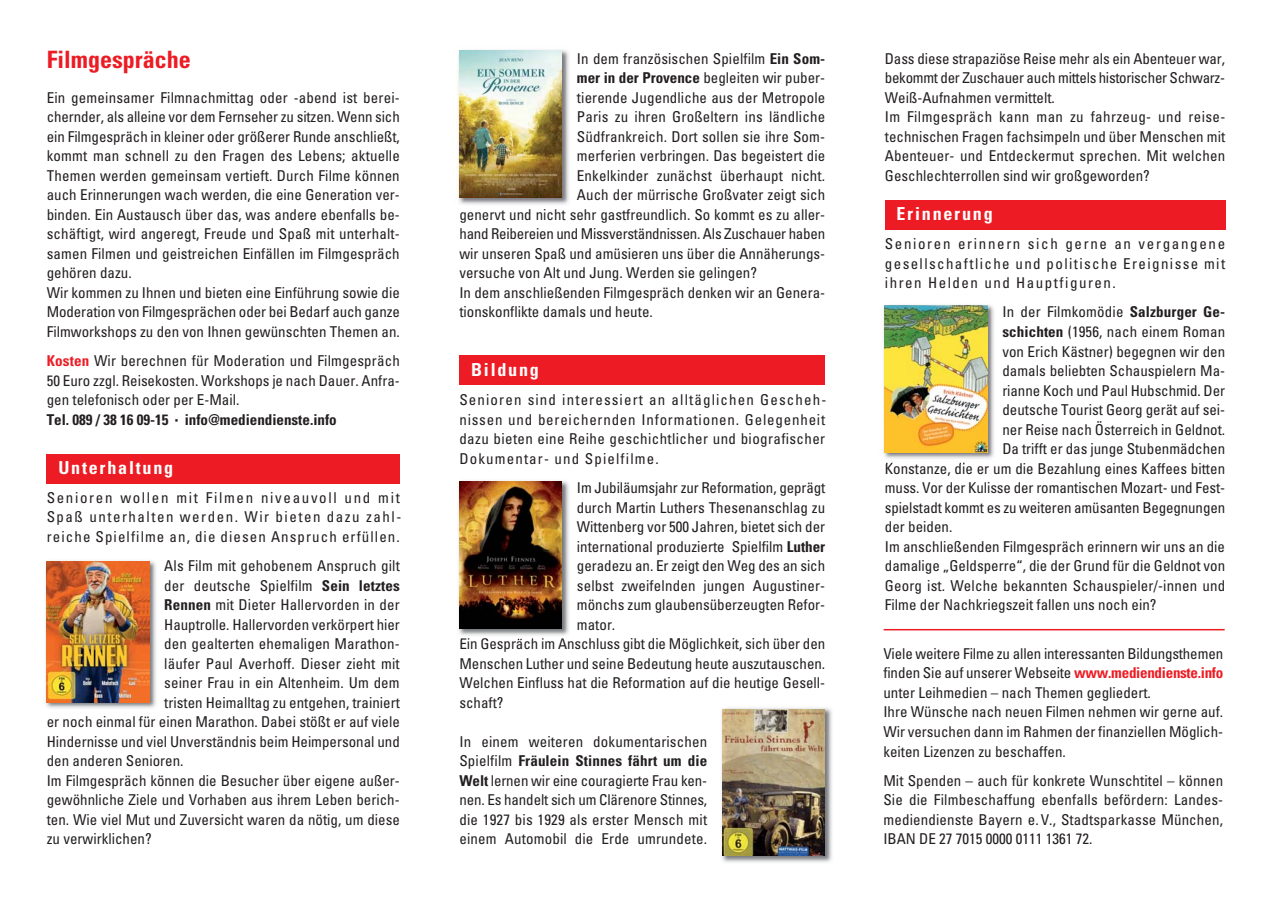
<style>
.page{position:relative;width:1272px;height:902px;background:#fff}
.page>*{position:absolute;margin:0;border:0;box-sizing:border-box;transform-origin:0 0}
.t1{font:700 condensed 24px "Univers";color:#ed1c24}
.t2{font:700 condensed 18px "Univers";letter-spacing:.1em;color:#fff}
.t3{font:condensed 15px/19.5px "Univers";color:#231f20;text-align:justify}
.s1{font-weight:700;color:#ed1c24}
.s2{font-weight:700}
.s3{font-family:"Lucida Grande";font-weight:700;font-stretch:normal}
</style>
<div class="page">
<div style="left:46px;top:454px;width:354px;height:29px;background:#ed1c24"></div>
<div style="left:459px;top:355px;width:366px;height:30px;background:#ed1c24"></div>
<div style="left:884px;top:200px;width:341px;height:30px;background:#ed1c24"></div>
<img style="left:45px;top:561px;width:111px;height:147px">
<img style="left:47px;top:561px;width:102px;height:141px">
<img style="left:458px;top:481px;width:111px;height:158px">
<img style="left:460px;top:638px;width:70px;height:1px">
<img style="left:459px;top:482px;width:103px;height:146px">
<img style="left:721px;top:708px;width:111px;height:155px">
<img style="left:722px;top:709px;width:102px;height:146px">
<img style="left:883px;top:305px;width:111px;height:158px">
<img style="left:884px;top:305px;width:103px;height:147px">
<img style="left:458px;top:50px;width:111px;height:155px">
<img style="left:459px;top:51px;width:103px;height:146px">
<hr style="left:883px;top:629px;width:341px;height:1px;background:#ed1c24">
<h1 class="t1" style="left:47px;top:51px;width:145px">Filmgespräche</h1>
<p class="t3" style="left:47px;top:89px;width:354px;text-align:left">Ein gemeinsamer Filmnachmittag oder -abend ist berei&shy;chernder, als alleine vor dem Fernseher zu sitzen. Wenn sich ein Filmgespräch in kleiner oder größerer Runde anschließt, kommt man schnell zu den Fragen des Lebens; aktuelle Themen werden gemeinsam vertieft. Durch Filme können auch Erinnerungen wach werden, die eine Generation ver&shy;binden. Ein Austausch über das, was andere ebenfalls be&shy;schäftigt, wird angeregt, Freude und Spaß mit unterhalt&shy;samen Filmen und geistreichen Einfällen im Filmgespräch gehören dazu.<br>Wir kommen zu Ihnen und bieten eine Einführung sowie die Moderation von Filmgesprächen oder bei Bedarf auch ganze Filmworkshops zu den von Ihnen gewünschten Themen an.</p>
<p class="t3" style="left:47px;top:352px;width:354px;text-align:left"><span class="s1">Kosten</span> Wir berechnen für Moderation und Filmgespräch 50 Euro zzgl. Reisekosten. Workshops je nach Dauer. Anfra&shy;gen telefonisch oder per E-Mail.<br><span class="s2">Tel. 089 / 38 16 09-15</span> <span class="s3">·</span> <span class="s2">info@mediendienste.info</span></p>
<p class="t2" style="left:58px;top:460px;width:116px">Unterhaltung</p>
<p class="t3" style="left:47px;top:489px;width:356px">Senioren wollen mit Filmen niveauvoll und mit Spaß unterhalten werden. Wir bieten dazu zahl&shy;reiche Spielfilme an, die diesen Anspruch erfüllen.</p>
<p class="t3" style="left:164px;top:557px;width:237px">Als Film mit gehobenem Anspruch gilt</p>
<p class="t3" style="left:164px;top:577px;width:237px">der deutsche Spielfilm <span class="s2">Sein letztes</span></p>
<p class="t3" style="left:164px;top:596px;width:237px"><span class="s2">Rennen</span> mit Dieter Hallervorden in der</p>
<p class="t3" style="left:164px;top:616px;width:237px">Hauptrolle. Hallervorden verkörpert hier</p>
<p class="t3" style="left:164px;top:635px;width:237px">den gealterten ehemaligen Marathon-</p>
<p class="t3" style="left:164px;top:655px;width:237px">läufer Paul Averhoff. Dieser zieht mit</p>
<p class="t3" style="left:164px;top:674px;width:237px">seiner Frau in ein Altenheim. Um dem</p>
<p class="t3" style="left:164px;top:694px;width:237px">tristen Heimalltag zu entgehen, trainiert</p>
<p class="t3" style="left:47px;top:713px;width:354px">er noch einmal für einen Marathon. Dabei stößt er auf viele</p>
<p class="t3" style="left:47px;top:733px;width:354px">Hindernisse und viel Unverständnis beim Heimpersonal und</p>
<p class="t3" style="left:47px;top:752px;width:138px">den anderen Senioren.</p>
<p class="t3" style="left:47px;top:772px;width:354px">Im Filmgespräch können die Besucher über eigene außer-</p>
<p class="t3" style="left:47px;top:791px;width:354px">gewöhnliche Ziele und Vorhaben aus ihrem Leben berich-</p>
<p class="t3" style="left:47px;top:811px;width:354px">ten. Wie viel Mut und Zuversicht waren da nötig, um diese</p>
<p class="t3" style="left:47px;top:830px;width:106px">zu verwirklichen?</p>
<p class="t3" style="left:577px;top:50px;width:250px">In dem französischen Spielfilm <span class="s2">Ein Som-</span></p>
<p class="t3" style="left:577px;top:70px;width:250px"><span class="s2">mer in der Provence</span> begleiten wir puber-</p>
<p class="t3" style="left:577px;top:89px;width:250px">tierende Jugendliche aus der Metropole</p>
<p class="t3" style="left:577px;top:109px;width:250px">Paris zu ihren Großeltern ins ländliche</p>
<p class="t3" style="left:577px;top:128px;width:250px">Südfrankreich. Dort sollen sie ihre Som-</p>
<p class="t3" style="left:577px;top:148px;width:250px">merferien verbringen. Das begeistert die</p>
<p class="t3" style="left:577px;top:167px;width:250px">Enkelkinder zunächst überhaupt nicht.</p>
<p class="t3" style="left:577px;top:187px;width:250px">Auch der mürrische Großvater zeigt sich</p>
<p class="t3" style="left:459px;top:206px;width:367px">genervt und nicht sehr gastfreundlich. So kommt es zu aller-</p>
<p class="t3" style="left:459px;top:226px;width:367px">hand Reibereien und Missverständnissen. Als Zuschauer haben</p>
<p class="t3" style="left:459px;top:245px;width:367px">wir unseren Spaß und amüsieren uns über die Annäherungs-</p>
<p class="t3" style="left:459px;top:265px;width:299px">versuche von Alt und Jung. Werden sie gelingen?</p>
<p class="t3" style="left:459px;top:284px;width:367px">In dem anschließenden Filmgespräch denken wir an Genera-</p>
<p class="t3" style="left:459px;top:304px;width:195px">tionskonflikte damals und heute.</p>
<p class="t2" style="left:471px;top:363px;width:69px">Bildung</p>
<p class="t3" style="left:459px;top:391px;width:368px">Senioren sind interessiert an alltäglichen Gescheh&shy;nissen und bereichernden Informationen. Gelegenheit dazu bieten eine Reihe geschichtlicher und biografischer Dokumentar- und Spielfilme.</p>
<p class="t3" style="left:577px;top:479px;width:250px">Im Jubiläumsjahr zur Reformation, geprägt</p>
<p class="t3" style="left:577px;top:499px;width:250px">durch Martin Luthers Thesenanschlag zu</p>
<p class="t3" style="left:577px;top:518px;width:250px">Wittenberg vor 500 Jahren, bietet sich der</p>
<p class="t3" style="left:577px;top:538px;width:250px">international produzierte Spielfilm <span class="s2">Luther</span></p>
<p class="t3" style="left:577px;top:557px;width:250px">geradezu an. Er zeigt den Weg des an sich</p>
<p class="t3" style="left:577px;top:577px;width:250px">selbst zweifelnden jungen Augustiner-</p>
<p class="t3" style="left:577px;top:596px;width:250px">mönchs zum glaubensüberzeugten Refor-</p>
<p class="t3" style="left:577px;top:616px;width:40px">mator.</p>
<p class="t3" style="left:459px;top:635px;width:367px">Ein Gespräch im Anschluss gibt die Möglichkeit, sich über den</p>
<p class="t3" style="left:459px;top:655px;width:367px">Menschen Luther und seine Bedeutung heute auszutauschen.</p>
<p class="t3" style="left:459px;top:674px;width:367px">Welchen Einfluss hat die Reformation auf die heutige Gesell-</p>
<p class="t3" style="left:459px;top:694px;width:46px">schaft?</p>
<p class="t3" style="left:459px;top:733px;width:249px">In einem weiteren dokumentarischen Spielfilm <span class="s2">Fräulein Stinnes fährt um die Welt</span> lernen wir eine couragierte Frau ken&shy;nen. Es handelt sich um Clärenore Stinnes, die 1927 bis 1929 als erster Mensch mit einem Automobil die Erde umrundete.</p>
<p class="t3" style="left:884px;top:50px;width:342px;text-align:left">Dass diese strapaziöse Reise mehr als ein Abenteuer war, bekommt der Zuschauer auch mittels historischer Schwarz-Weiß-Aufnahmen vermittelt.<br>Im Filmgespräch kann man zu fahrzeug- und reise - technischen Fragen fachsimpeln und über Menschen mit Abenteuer- und Entdeckermut sprechen. Mit welchen Geschlechterrollen sind wir großgeworden?</p>
<p class="t2" style="left:896px;top:207px;width:98px">Erinnerung</p>
<p class="t3" style="left:884px;top:235px;width:342px">Senioren erinnern sich gerne an vergangene gesellschaftliche und politische Ereignisse mit ihren Helden und Hauptfiguren.</p>
<p class="t3" style="left:1002px;top:304px;width:224px">In der Filmkomödie <span class="s2">Salzburger Ge-</span></p>
<p class="t3" style="left:1002px;top:323px;width:224px"><span class="s2">schichten</span> (1956, nach einem Roman</p>
<p class="t3" style="left:1002px;top:343px;width:224px">von Erich Kästner) begegnen wir den</p>
<p class="t3" style="left:1002px;top:362px;width:224px">damals beliebten Schauspielern Ma-</p>
<p class="t3" style="left:1002px;top:382px;width:224px">rianne Koch und Paul Hubschmid. Der</p>
<p class="t3" style="left:1002px;top:401px;width:224px">deutsche Tourist Georg gerät auf sei-</p>
<p class="t3" style="left:1002px;top:421px;width:224px">ner Reise nach Österreich in Geldnot.</p>
<p class="t3" style="left:1002px;top:440px;width:224px">Da trifft er das junge Stubenmädchen</p>
<p class="t3" style="left:884px;top:460px;width:342px">Konstanze, die er um die Bezahlung eines Kaffees bitten</p>
<p class="t3" style="left:884px;top:479px;width:342px">muss. Vor der Kulisse der romantischen Mozart- und Fest-</p>
<p class="t3" style="left:884px;top:499px;width:342px">spielstadt kommt es zu weiteren amüsanten Begegnungen</p>
<p class="t3" style="left:884px;top:518px;width:69px">der beiden.</p>
<p class="t3" style="left:884px;top:538px;width:342px">Im anschließenden Filmgespräch erinnern wir uns an die</p>
<p class="t3" style="left:884px;top:557px;width:342px">damalige „Geldsperre“, die der Grund für die Geldnot von</p>
<p class="t3" style="left:884px;top:577px;width:342px">Georg ist. Welche bekannten Schauspieler/-innen und</p>
<p class="t3" style="left:884px;top:596px;width:273px">Filme der Nachkriegszeit fallen uns noch ein?</p>
<p class="t3" style="left:883px;top:645px;width:341px;text-align:left">Viele weitere Filme zu allen interessanten Bildungsthemen finden Sie auf unserer Webseite <span class="s1">www.mediendienste.info </span>unter Leihmedien – nach Themen gegliedert.<br>Ihre Wünsche nach neuen Filmen nehmen wir gerne auf.<br>Wir versuchen dann im Rahmen der finanziellen Möglich&shy;keiten Lizenzen zu beschaffen.</p>
<p class="t3" style="left:883px;top:772px;width:341px">Mit Spenden – auch für konkrete Wunschtitel – können Sie die Filmbeschaffung ebenfalls befördern: Landes - mediendienste Bayern e. V., Stadtsparkasse München, IBAN DE 27 7015 0000 0111 1361 72.</p>
</div>
